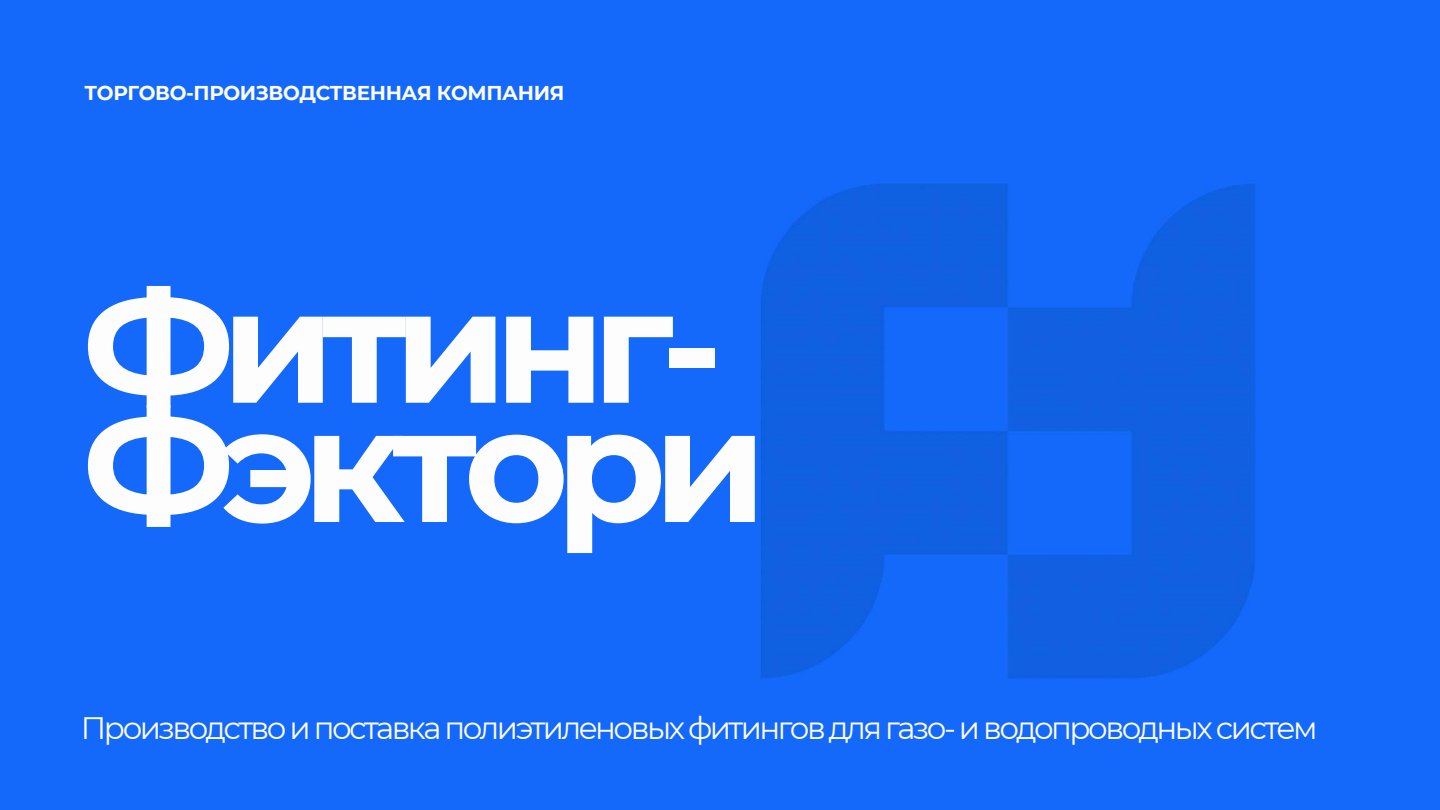
<style>
.page{position:relative;width:1440px;height:810px;background:#fff}
.page>*{position:absolute;margin:0;border:0;box-sizing:border-box;transform-origin:0 0}
.t1{font:700 160px/119.2px "Montserrat";letter-spacing:-.085em;color:#fdfdfd}
.t2{font:31px "Montserrat";letter-spacing:-.085em;color:#fdfdfd}
.t3{font:700 20px "Montserrat";letter-spacing:-.02em;color:#fdfdfd}
</style>
<div class="page">
<img style="left:0;top:0;width:1440px;height:810px">
<p class="t3" style="left:85px;top:81px;width:481px">ТОРГОВО-ПРОИЗВОДСТВЕННАЯ КОМПАНИЯ</p>
<h1 class="t1" style="left:82px;top:286px;width:686px">Фитинг-<br>Фэктори</h1>
<p class="t2" style="left:81px;top:709px;width:1238px">Производство и поставка полиэтиленовых фитингов для газо- и водопроводных систем</p>
</div>
